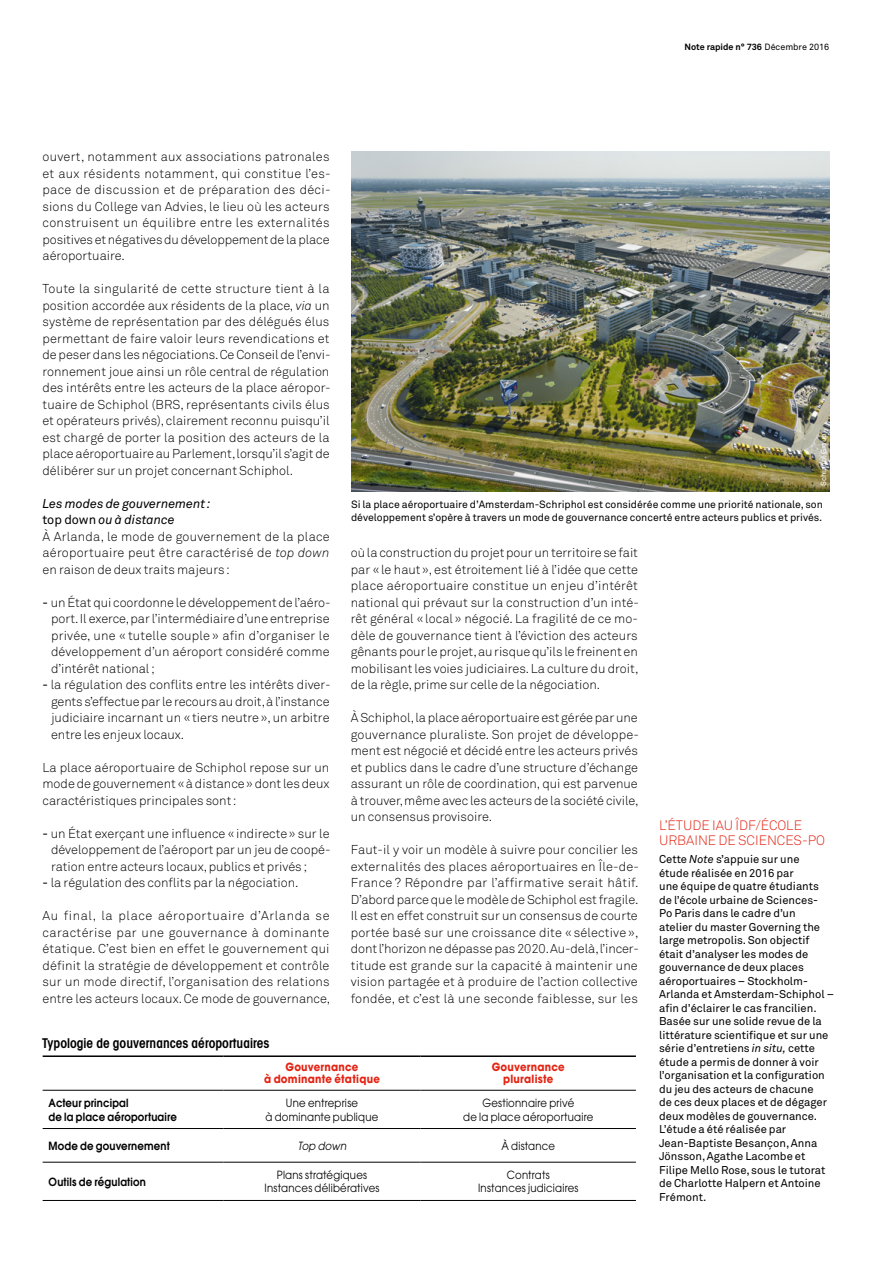
<style>
.page{position:relative;width:893px;height:1263px;background:#fff}
.page>*{position:absolute;margin:0;border:0;box-sizing:border-box;transform-origin:0 0}
.encadre_titre{font:300 13.5px/15.8px "Akkurat";color:#e42313}
.titre_normal{font:600 condensed 13.5px "Avant Garde";color:#000}
.txt{font:300 12.75px/16.5px "Akkurat";color:#000;text-align:justify}
.inter2{font:italic 12.75px/16.5px "Akkurat";color:#000}
.encadre_txt{font:11.25px/13.5px "Akkurat";color:#000}
.TAB_bolo{font:11.25px "Avant Garde";letter-spacing:.025em;color:#000;scale:.9 1}
.TAB_bolo-2{font:600 11.25px "Avant Garde";letter-spacing:.02em;color:#000;scale:.9 1}
.TAB_texte_bold{font:700 11.25px/12px "Avant Garde";letter-spacing:.025em;color:#e42313;text-align:center;scale:.9 1}
.TAB_bolo-3{font:italic 11.25px "Avant Garde";letter-spacing:.015em;color:#000;scale:.9 1}
.légende{font:10.5px/13.5px "Akkurat";color:#000}
.t1{font:700 9px "Akkurat";color:#000}
.credits_blancs{font:7.5px "Akkurat";color:#fff}
.s1{font-weight:400}
.s2{font-style:italic}
.s3{font-style:normal}
</style>
<div class="page">
<hr style="left:43px;top:1055px;width:180px;height:2px;background:#000">
<hr style="left:223px;top:1055px;width:198px;height:2px;background:#000">
<hr style="left:421px;top:1055px;width:215px;height:2px;background:#000">
<hr style="left:43px;top:1090px;width:180px;height:1px;background:#000">
<hr style="left:223px;top:1090px;width:198px;height:1px;background:#000">
<hr style="left:421px;top:1090px;width:215px;height:1px;background:#000">
<hr style="left:43px;top:1128px;width:180px;height:1px;background:#000">
<hr style="left:223px;top:1128px;width:198px;height:1px;background:#000">
<hr style="left:421px;top:1128px;width:215px;height:1px;background:#000">
<hr style="left:43px;top:1162px;width:180px;height:1px;background:#000">
<hr style="left:223px;top:1162px;width:198px;height:1px;background:#000">
<hr style="left:421px;top:1162px;width:215px;height:1px;background:#000">
<hr style="left:43px;top:1200px;width:180px;height:1px;background:#000">
<hr style="left:223px;top:1200px;width:198px;height:1px;background:#000">
<hr style="left:421px;top:1200px;width:215px;height:1px;background:#000">
<img style="left:351px;top:151px;width:478px;height:340px">
<p class="t1" style="left:685px;top:41px;width:146px">Note rapide n° 736 <span class="s1">Décembre 2016</span></p>
<p class="txt" style="left:43px;top:149px;width:290px">ouvert, notamment aux associations patronales et aux résidents notamment, qui constitue l’es&shy;pace de discussion et de préparation des déci&shy;sions du College van Advies, le lieu où les acteurs construisent un équilibre entre les externalités positives et négatives du développement de la place aéroportuaire.</p>
<p class="txt" style="left:43px;top:281px;width:290px">Toute la singularité de cette structure tient à la position accordée aux résidents de la place, <span class="s2">via</span> un système de représentation par des délégués élus permettant de faire valoir leurs revendications et de peser dans les négociations. Ce Conseil de l’envi&shy;ronnement joue ainsi un rôle central de régulation des intérêts entre les acteurs de la place aéropor&shy;tuaire de Schiphol (BRS, représentants civils élus et opérateurs privés), clairement reconnu puisqu’il est chargé de porter la position des acteurs de la place aéroportuaire au Parlement, lorsqu’il s’agit de délibérer sur un projet concernant Schiphol.</p>
<p class="inter2" style="left:43px;top:495px;width:170px">Les modes de gouvernement: <span class="s3">top down</span> ou à distance</p>
<p class="txt" style="left:43px;top:528px;width:289px">À Arlanda, le mode de gouvernement de la place aéroportuaire peut être caractérisé de <span class="s2">top down </span>en raison de deux traits majeurs:</p>
<p class="txt" style="left:51px;top:594px;width:281px;text-indent:-9px"><span class="s1">-</span> un État qui coordonne le développement de l’aéro&shy;port. Il exerce, par l’intermédiaire d’une entreprise privée, une « tutelle souple » afin d’organiser le développement d’un aéroport considéré comme d’intérêt national;</p>
<p class="txt" style="left:51px;top:677px;width:281px;text-indent:-9px"><span class="s1">-</span> la régulation des conflits entre les intérêts diver&shy;gents s’effectue par le recours au droit, à l’instance judiciaire incarnant un «tiers neutre», un arbitre entre les enjeux locaux.</p>
<p class="txt" style="left:43px;top:759px;width:289px">La place aéroportuaire de Schiphol repose sur un mode de gouvernement «à distance» dont les deux caractéristiques principales sont:</p>
<p class="txt" style="left:51px;top:825px;width:281px;text-indent:-9px"><span class="s1">-</span> un État exerçant une influence «indirecte» sur le développement de l’aéroport par un jeu de coopé&shy;ration entre acteurs locaux, publics et privés;</p>
<p class="txt" style="left:43px;top:875px;width:258px"><span class="s1">-</span> la régulation des conflits par la négociation.</p>
<p class="txt" style="left:43px;top:908px;width:289px">Au final, la place aéroportuaire d’Arlanda se caractérise par une gouvernance à dominante étatique. C’est bien en effet le gouvernement qui définit la stratégie de développement et contrôle sur un mode directif, l’organisation des relations entre les acteurs locaux. Ce mode de gouvernance,</p>
<p class="credits_blancs" style="left:819px;top:486px;width:54px;rotate:-90deg">Schiphol Group</p>
<p class="légende" style="left:351px;top:497px;width:473px">Si la place aéroportuaire d’Amsterdam-Schriphol est considérée comme une priorité nationale, son développement s’opère à travers un mode de gouvernance concerté entre acteurs publics et privés.</p>
<p class="txt" style="left:351px;top:545px;width:290px">oùla construction du projet pour un territoire se fait par «le haut», est étroitement lié à l’idée que cette place aéroportuaire constitue un enjeu d’intérêt national qui prévaut sur la construction d’un inté&shy;rêt général « local » négocié. La fragilité de ce mo&shy;dèle de gouvernance tient à l’éviction des acteurs gênants pour le projet, au risque qu’ils le freinent en mobilisant les voies judiciaires. La culture du droit, de la règle, prime sur celle de la négociation.</p>
<p class="txt" style="left:351px;top:710px;width:290px">À Schiphol, la place aéroportuaire est gérée par une gouvernance pluraliste. Son projet de développe&shy;ment est négocié et décidé entre les acteurs privés et publics dans le cadre d’une structure d’échange assurant un rôle de coordination, qui est parvenue à trouver, même avec les acteurs de la société civile, un consensus provisoire.</p>
<p class="txt" style="left:351px;top:842px;width:290px">Faut-il y voir un modèle à suivre pour concilier les externalités des places aéroportuaires en Île-de-France ? Répondre par l’affirmative serait hâtif.<br>D’abord parce que le modèle de Schiphol est fragile.<br>Il est en effet construit sur un consensus de courte portée basé sur une croissance dite « sélective », dont l’horizon ne dépasse pas 2020. Au-delà,l’incer&shy;titude est grande sur la capacité à maintenir une vision partagée et à produire de l’action collective fondée, et c’est là une seconde faiblesse, sur les</p>
<p class="encadre_titre" style="left:659px;top:817px;width:167px">L’ÉTUDE IAU ÎDF/ÉCOLE<br>URBAINE DE SCIENCES-PO</p>
<p class="encadre_txt" style="left:659px;top:853px;width:177px">Cette <span class="s2">Note</span> s’appuie sur une<br>étude réalisée en 2016 par<br>une équipe de quatre étudiants de l’école urbaine de Sciences-<br>Po Paris dans le cadre d’un<br>atelier du master Governing the large metropolis. Son objectif était d’analyser les modes de gouvernance de deux places aéroportuaires – Stockholm-<br>Arlanda et Amsterdam-Schiphol – afin d’éclairer le cas francilien.<br>Basée sur une solide revue de la littérature scientifique et sur une série d’entretiens <span class="s2">in situ,</span> cette étude a permis de donner à voir l’organisation et la configuration du jeu des acteurs de chacune<br>de ces deux places et de dégager deux modèles de gouvernance.</p>
<p class="encadre_txt" style="left:659px;top:1123px;width:168px">L’étude a été réalisée par<br>Jean-Baptiste Besançon, Anna<br>Jönsson, Agathe Lacombe et<br>Filipe Mello Rose, sous le tutorat de Charlotte Halpern et Antoine<br>Frémont.</p>
<p class="titre_normal" style="left:42px;top:1035px;width:229px">Typologie de gouvernances aéroportuaires</p>
<p class="TAB_texte_bold" style="left:264px;top:1061px;width:130px">Gouvernance<br>à dominante étatique</p>
<p class="TAB_texte_bold" style="left:492px;top:1061px;width:83px">Gouvernance</p>
<p class="TAB_texte_bold" style="left:503px;top:1073px;width:57px">pluraliste</p>
<p class="TAB_bolo" style="left:482px;top:1096px;width:104px">Gestionnaire privé</p>
<p class="TAB_bolo" style="left:463px;top:1110px;width:146px">de la place aéroportuaire</p>
<p class="TAB_bolo" style="left:286px;top:1096px;width:82px">Une entreprise</p>
<p class="TAB_bolo" style="left:266px;top:1110px;width:127px">à dominante publique</p>
<p class="TAB_bolo-2" style="left:49px;top:1096px;width:90px">Acteur principal</p>
<p class="TAB_bolo-2" style="left:49px;top:1109px;width:144px">de la place aéroportuaire</p>
<p class="TAB_bolo-2" style="left:49px;top:1138px;width:136px">Mode de gouvernement</p>
<p class="TAB_bolo-3" style="left:298px;top:1139px;width:56px">Top down</p>
<p class="TAB_bolo" style="left:501px;top:1139px;width:61px">À distance</p>
<p class="TAB_bolo-2" style="left:49px;top:1174px;width:110px">Outils de régulation</p>
<p class="TAB_bolo" style="left:277px;top:1168px;width:102px">Plans stratégiques</p>
<p class="TAB_bolo" style="left:265px;top:1182px;width:129px">Instances délibératives</p>
<p class="TAB_bolo" style="left:507px;top:1168px;width:49px">Contrats</p>
<p class="TAB_bolo" style="left:478px;top:1182px;width:113px">Instances judiciaires</p>
</div>
